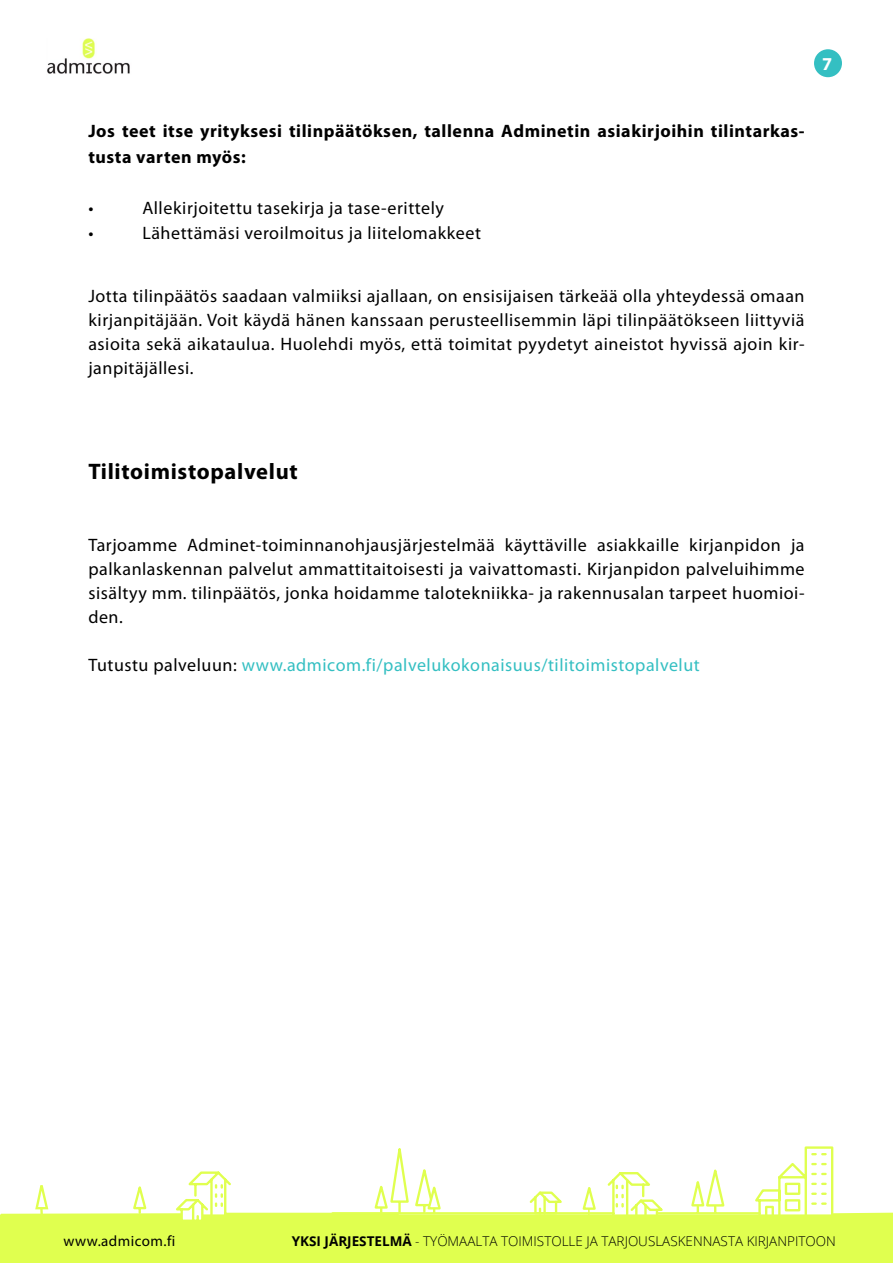
<style>
.page{position:relative;width:893px;height:1263px;background:#fff}
.page>*{position:absolute;margin:0;border:0;box-sizing:border-box;transform-origin:0 0}
.t1{font:700 22.5px "Myriad Pro";letter-spacing:.03em;color:#000}
.t2{font:700 18.15px "Myriad Pro";color:#fff}
.t3{font:18px/24px "Myriad Pro";letter-spacing:.03em;color:#000;text-align:justify}
.t4{font:700 18px/25.5px "Myriad Pro";letter-spacing:.03em;color:#000}
.t5{font:18px "Myriad Pro";letter-spacing:.03em;color:#34bfc2}
.t6{font:15px "Myriad Pro";letter-spacing:.03em;color:#000}
.t7{font:300 13.5px "Open Sans";color:#000}
.s1{color:#000}
.s2{font-weight:700}
</style>
<div class="page">
<svg style="left:0;top:1146px;width:893px;height:117px"></svg>
<img style="left:47px;top:39px;width:83px;height:35px">
<div style="left:814px;top:49px;width:28px;height:28px;background:#34bfc2;border-radius:50%"></div>
<p class="t2" style="left:822px;top:52px;width:12px">7</p>
<p class="t4" style="left:88px;top:118px;width:718px">Jos teet itse yrityksesi tilinpäätöksen, tallenna Adminetin asiakirjoihin tilintarkas&shy;tusta varten myös:</p>
<p class="t3" style="left:88px;top:195px;width:7px">•</p>
<p class="t3" style="left:142px;top:195px;width:303px">Allekirjoitettu tasekirja ja tase-erittely</p>
<p class="t3" style="left:88px;top:221px;width:7px">•</p>
<p class="t3" style="left:142px;top:221px;width:340px">Lähettämäsi veroilmoitus ja liitelomakkeet</p>
<p class="t3" style="left:88px;top:284px;width:718px">Jotta tilinpäätös saadaan valmiiksi ajallaan, on ensisijaisen tärkeää olla yhteydessä omaan kirjanpitäjään. Voit käydä hänen kanssaan perusteellisemmin läpi tilinpäätökseen liittyviä asioita sekä aikataulua. Huolehdi myös, että toimitat pyydetyt aineistot hyvissä ajoin kir&shy;janpitäjällesi.</p>
<p class="t1" style="left:88px;top:457px;width:211px">Tilitoimistopalvelut</p>
<p class="t3" style="left:88px;top:533px;width:718px">Tarjoamme Adminet-toiminnanohjausjärjestelmää käyttäville asiakkaille kirjanpidon ja palkanlaskennan palvelut ammattitaitoisesti ja vaivattomasti. Kirjanpidon palveluihimme sisältyy mm. tilinpäätös, jonka hoidamme talotekniikka- ja rakennusalan tarpeet huomioi&shy;den.</p>
<p class="t5" style="left:88px;top:654px;width:613px"><span class="s1">Tutustu palveluun:</span> www.admicom.fi/palvelukokonaisuus/tilitoimistopalvelut</p>
<p class="t6" style="left:64px;top:1231px;width:113px">www.admicom.fi</p>
<p class="t7" style="left:292px;top:1232px;width:546px"><span class="s2">YKSI JÄRJESTELMÄ</span> - TYÖMAALTA TOIMISTOLLE JA TARJOUSLASKENNASTA KIRJANPITOON</p>
</div>
